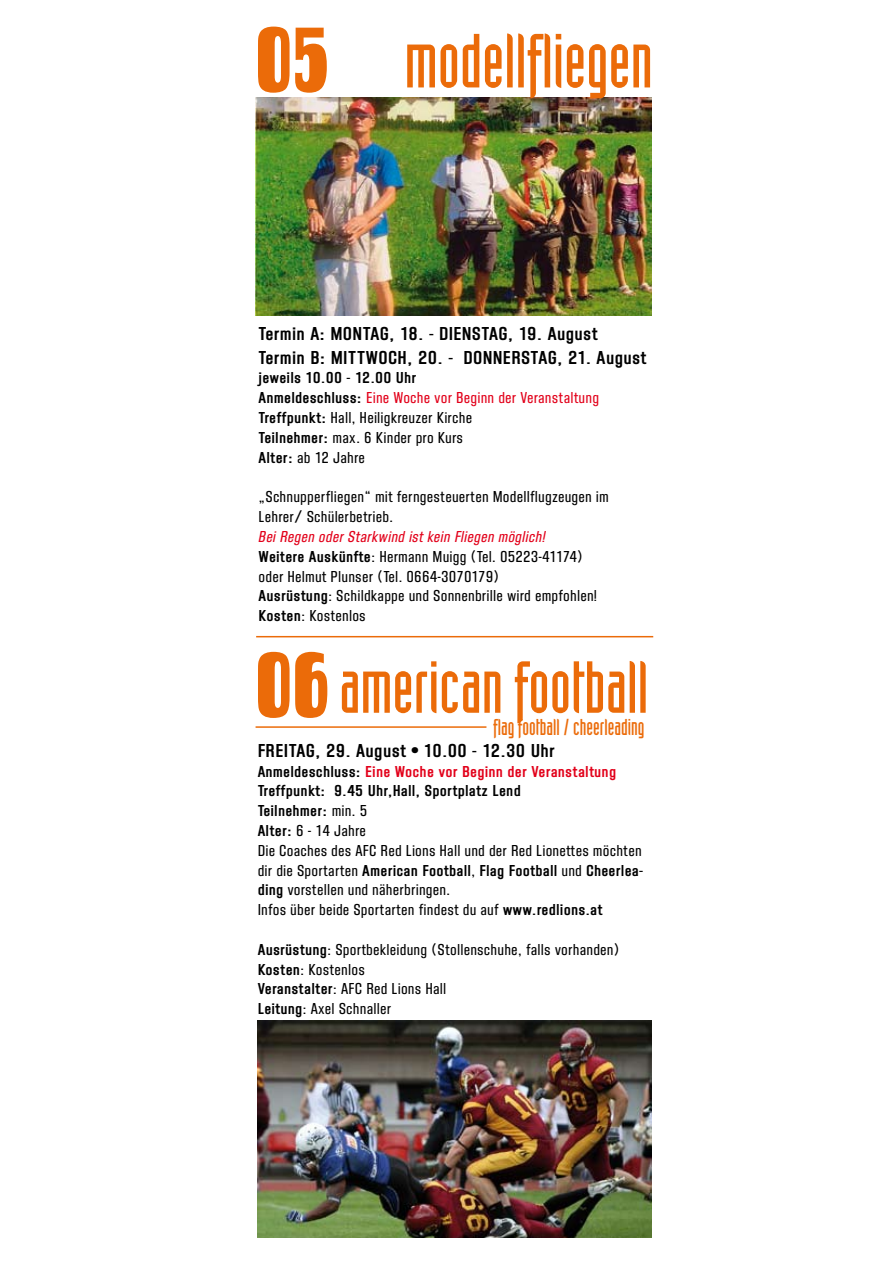
<style>
.page{position:relative;width:893px;height:1263px;background:#fff}
.page>*{position:absolute;margin:0;border:0;box-sizing:border-box;transform-origin:0 0}
.t1{font:97.5px "Salut";color:#eb6b09;scale:.79 1}
.t2{font:75px "Industria Solid";color:#eb6b09}
.t3{font:72px "Industria Solid";color:#eb6b09}
.t4{font:22.5px "Industria Solid";color:#eb6b09}
.t5{font:700 19.5px/23.4px "Joop Gothic";letter-spacing:.05em;color:#000}
.t6{font:500 16.5px/19.8px "Joop Gothic";letter-spacing:.05em;color:#000}
.t7{font:700 16.5px/19.8px "Joop Gothic";letter-spacing:.05em;color:#000}
.s1{font-family:"Salut";font-size:97.5px}
.s2{font-weight:500;color:#e2001a}
.s3{font-weight:500}
.s4{font-style:italic;color:#e2001a}
.s5{font-weight:700}
.s6{font-weight:700;color:#e2001a}
</style>
<div class="page">
<img style="left:257px;top:1020px;width:395px;height:218px">
<img style="left:256px;top:97px;width:395px;height:219px">
<hr style="left:256px;top:636px;width:397px;height:1px;background:#eb6b09">
<hr style="left:256px;top:726px;width:230px;height:2px;background:#eb6b09">
<h2 class="t2" style="left:255px;top:20px;width:399px"><span class="s1">05</span> modellfliegen</h2>
<p class="t5" style="left:259px;top:322px;width:389px">Termin A: MONTAG, 18. - DIENSTAG, 19. August<br>Termin B: MITTWOCH, 20. - DONNERSTAG, 21. August</p>
<p class="t7" style="left:259px;top:368px;width:341px">jeweils 10.00 - 12.00 Uhr<br>Anmeldeschluss: <span class="s2">Eine Woche vor Beginn der Veranstaltung </span>Treffpunkt: <span class="s3">Hall, Heiligkreuzer Kirche<br></span>Teilnehmer: <span class="s3">max. 6 Kinder pro Kurs<br></span>Alter: <span class="s3">ab 12 Jahre</span></p>
<p class="t6" style="left:259px;top:487px;width:351px">„Schnupperfliegen“ mit ferngesteuerten Modellflugzeugen im<br>Lehrer/ Schülerbetrieb.</p>
<p class="t6" style="left:259px;top:527px;width:339px"><span class="s4">Bei Regen oder Starkwind ist kein Fliegen möglich!<br></span><span class="s5">Weitere Auskünfte</span>: Hermann Muigg (Tel. 05223-41174) oder Helmut Plunser (Tel. 0664-3070179)<br><span class="s5">Ausrüstung</span>: Schildkappe und Sonnenbrille wird empfohlen!<br><span class="s5">Kosten</span>: Kostenlos</p>
<h1 class="t1" style="left:255px;top:635px;width:95px">06</h1>
<h3 class="t3" style="left:339px;top:648px;width:311px">american football</h3>
<h3 class="t4" style="left:493px;top:715px;width:153px">flag football / cheerleading</h3>
<p class="t5" style="left:258px;top:739px;width:298px">FREITAG, 29. August • 10.00 - 12.30 Uhr</p>
<p class="t6" style="left:258px;top:761px;width:386px"><span class="s5">Anmeldeschluss:</span> <span class="s6">Eine Woche vor Beginn der Veranstaltung </span><span class="s5">Treffpunkt: 9.45 Uhr,Hall, Sportplatz Lend<br>Teilnehmer:</span> min. 5<br><span class="s5">Alter:</span> 6 - 14 Jahre<br>Die Coaches des AFC Red Lions Hall und der Red Lionettes möchten dir die Sportarten <span class="s5">American Football</span>, <span class="s5">Flag Football</span> und <span class="s5">Cheerlea&shy;ding</span> vorstellen und näherbringen.<br>Infos über beide Sportarten findest du auf <span class="s5">www.redlions.at</span></p>
<p class="t6" style="left:258px;top:939px;width:362px"><span class="s5">Ausrüstung</span>: Sportbekleidung (Stollenschuhe, falls vorhanden)<br><span class="s5">Kosten</span>: Kostenlos<br><span class="s5">Veranstalter</span>: AFC Red Lions Hall<br><span class="s5">Leitung</span>: Axel Schnaller</p>
</div>
